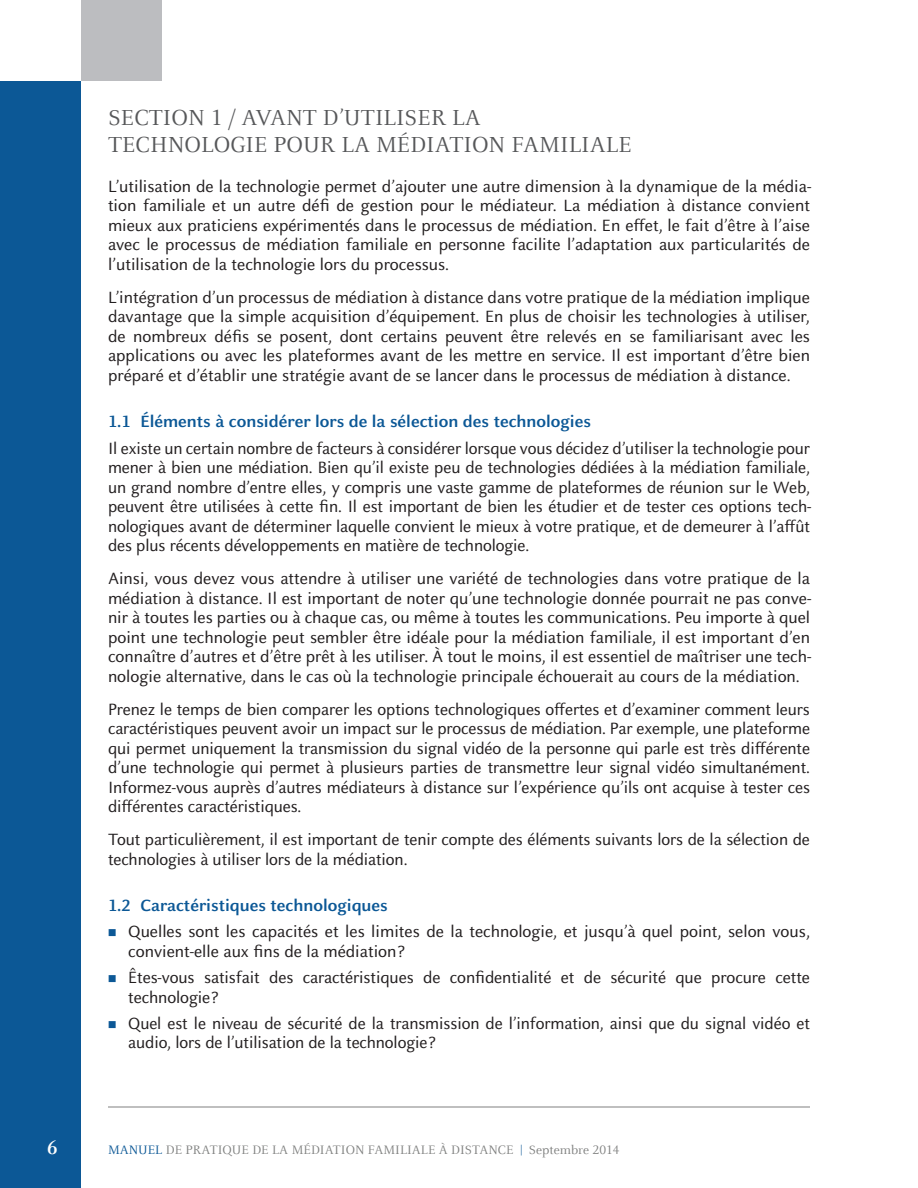
<style>
.page{position:relative;width:918px;height:1188px;background:#fff}
.page>*{position:absolute;margin:0;border:0;box-sizing:border-box;transform-origin:0 0}
.t1{font:24px/27px "Barreau";color:#57585a}
.t2{font:700 21px "Barreau";color:#fff}
.t3{font:18px/19.5px "Barreau Sans";letter-spacing:-.005em;color:#231f20;text-align:justify}
.t4{font:700 18px "Barreau Sans";color:#0c5896}
.t5{font:13.5px "Barreau";color:#808180}
.s1{color:#0c5896}
</style>
<div class="page">
<div style="left:0;top:81px;width:81px;height:1107px;background:#0c5896"></div>
<div style="left:81px;top:0;width:81px;height:81px;background:#bcbdc0"></div>
<hr style="left:108px;top:1107px;width:702px;height:1px;background:#808180">
<h1 class="t1" style="left:108px;top:105px;width:525px">SECTION 1 / AVANT D’UTILISER LA<br>TECHNOLOGIE POUR LA MÉDIATION FAMILIALE</h1>
<p class="t3" style="left:108px;top:177px;width:705px">L’utilisation de la technologie permet d’ajouter une autre dimension à la dynamique de la média&shy;tion familiale et un autre défi de gestion pour le médiateur. La médiation à distance convient mieux aux praticiens expérimentés dans le processus de médiation. En effet, le fait d’être à l’aise avec le processus de médiation familiale en personne facilite l’adaptation aux particularités de l’utilisation de la technologie lors du processus.</p>
<p class="t3" style="left:108px;top:288px;width:704px">L’intégration d’un processus de médiation à distance dans votre pratique de la médiation implique davantage que la simple acquisition d’équipement. En plus de choisir les technologies à utiliser, de nombreux défis se posent, dont certains peuvent être relevés en se familiarisant avec les applications ou avec les plateformes avant de les mettre en service. Il est important d’être bien préparé et d’établir une stratégie avant de se lancer dans le processus de médiation à distance.</p>
<p class="t4" style="left:108px;top:412px;width:485px">1.1 Éléments à considérer lors de la sélection des technologies</p>
<p class="t3" style="left:108px;top:438px;width:705px">Il existe un certain nombre de facteurs à considérer lorsque vous décidez d’utiliser la technologie pour mener à bien une médiation. Bien qu’il existe peu de technologies dédiées à la médiation familiale, un grand nombre d’entre elles, y compris une vaste gamme de plateformes de réunion sur le Web, peuvent être utilisées à cette fin. Il est important de bien les étudier et de tester ces options tech&shy;nologiques avant de déterminer laquelle convient le mieux à votre pratique, et de demeurer à l’affût des plus récents développements en matière de technologie.</p>
<p class="t3" style="left:108px;top:569px;width:705px">Ainsi, vous devez vous attendre à utiliser une variété de technologies dans votre pratique de la médiation à distance. Il est important de noter qu’une technologie donnée pourrait ne pas conve&shy;nir à toutes les parties ou à chaque cas, ou même à toutes les communications. Peu importe à quel point une technologie peut sembler être idéale pour la médiation familiale, il est important d’en connaître d’autres et d’être prêt à les utiliser. À tout le moins, il est essentiel de maîtriser une tech&shy;nologie alternative, dans le cas où la technologie principale échouerait au cours de la médiation.</p>
<p class="t3" style="left:108px;top:699px;width:704px">Prenez le temps de bien comparer les options technologiques offertes et d’examiner comment leurs caractéristiques peuvent avoir un impact sur le processus de médiation. Par exemple, une plateforme qui permet uniquement la transmission du signal vidéo de la personne qui parle est très différente d’une technologie qui permet à plusieurs parties de transmettre leur signal vidéo simultanément.<br>Informez-vous auprès d’autres médiateurs à distance sur l’expérience qu’ils ont acquise à tester ces différentes caractéristiques.</p>
<p class="t3" style="left:108px;top:830px;width:703px">Tout particulièrement, il est important de tenir compte des éléments suivants lors de la sélection de technologies à utiliser lors de la médiation.</p>
<p class="t4" style="left:108px;top:895px;width:281px">1.2 Caractéristiques technologiques</p>
<p class="t3" style="left:128px;top:922px;width:683px">Quelles sont les capacités et les limites de la technologie, et jusqu’à quel point, selon vous, convient-elle aux fins de la médiation?</p>
<p class="t3" style="left:128px;top:968px;width:683px">Êtes-vous satisfait des caractéristiques de confidentialité et de sécurité que procure cette technologie?</p>
<p class="t3" style="left:128px;top:1014px;width:683px">Quel est le niveau de sécurité de la transmission de l’information, ainsi que du signal vidéo et audio, lors de l’utilisation de la technologie?</p>
<p class="t2" style="left:47px;top:1136px;width:12px">6</p>
<p class="t5" style="left:108px;top:1143px;width:513px"><span class="s1">MANUEL</span> DE PRATIQUE DE LA MÉDIATION FAMILIALE À DISTANCE <span class="s1">|</span> Septembre 2014</p>
</div>
